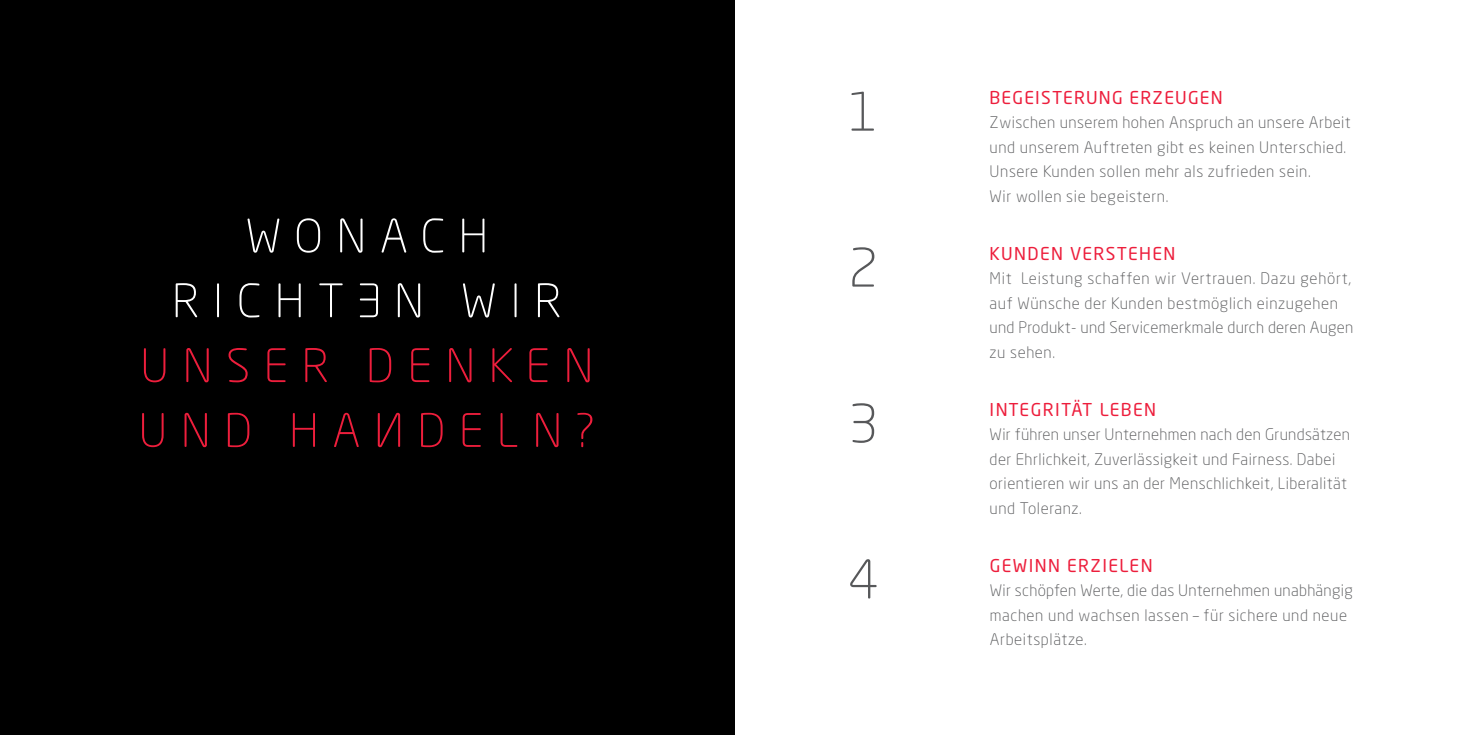
<style>
.page{position:relative;width:1469px;height:735px;background:#fff}
.page>*{position:absolute;margin:0;border:0;box-sizing:border-box;transform-origin:0 0}
.t1{font:300 52.5px "Neo Sans Pro";color:#57585a}
.t2{font:17.5px "Neo Sans Pro";letter-spacing:.08em;color:#ed1e3c}
.t3{font:300 15.75px/24.5px "Neo Sans Pro";letter-spacing:.03em;color:#57585a}
</style>
<div class="page">
<div style="left:0;top:0;width:734px;height:734px;background:#000"></div>
<svg style="left:186px;top:348px;width:403px;height:34px"></svg>
<svg style="left:247px;top:218px;width:196px;height:34px"></svg>
<svg style="left:217px;top:283px;width:342px;height:34px"></svg>
<svg style="left:142px;top:412px;width:450px;height:35px"></svg>
<svg style="left:462px;top:218px;width:22px;height:34px"></svg>
<svg style="left:144px;top:348px;width:21px;height:34px"></svg>
<svg style="left:176px;top:283px;width:21px;height:34px"></svg>
<h1 class="t1" style="left:848px;top:80px;width:32px">1</h1>
<p class="t2" style="left:989px;top:87px;width:235px">BEGEISTERUNG ERZEUGEN</p>
<p class="t3" style="left:989px;top:110px;width:363px">Zwischen unserem hohen Anspruch an unsere Arbeit und unserem Auftreten gibt es keinen Unterschied.<br>Unsere Kunden sollen mehr als zufrieden sein.<br>Wir wollen sie begeistern.</p>
<h1 class="t1" style="left:848px;top:236px;width:32px">2</h1>
<p class="t2" style="left:989px;top:242px;width:187px">KUNDEN VERSTEHEN</p>
<p class="t3" style="left:989px;top:266px;width:365px">Mit Leistung schaffen wir Vertrauen. Dazu gehört, auf Wünsche der Kunden bestmöglich einzugehen und Produkt- und Servicemerkmale durch deren Augen zu sehen.</p>
<h1 class="t1" style="left:848px;top:392px;width:32px">3</h1>
<p class="t2" style="left:989px;top:398px;width:168px">INTEGRITÄT LEBEN</p>
<p class="t3" style="left:989px;top:422px;width:362px">Wir führen unser Unternehmen nach den Grundsätzen der Ehrlichkeit, Zuverlässigkeit und Fairness. Dabei orientieren wir uns an der Menschlichkeit, Liberalität und Toleranz.</p>
<h1 class="t1" style="left:848px;top:547px;width:32px">4</h1>
<p class="t2" style="left:989px;top:554px;width:164px">GEWINN ERZIELEN</p>
<p class="t3" style="left:989px;top:577px;width:364px">Wir schöpfen Werte, die das Unternehmen unabhängig machen und wachsen lassen – für sichere und neue<br>Arbeitsplätze.</p>
</div>
